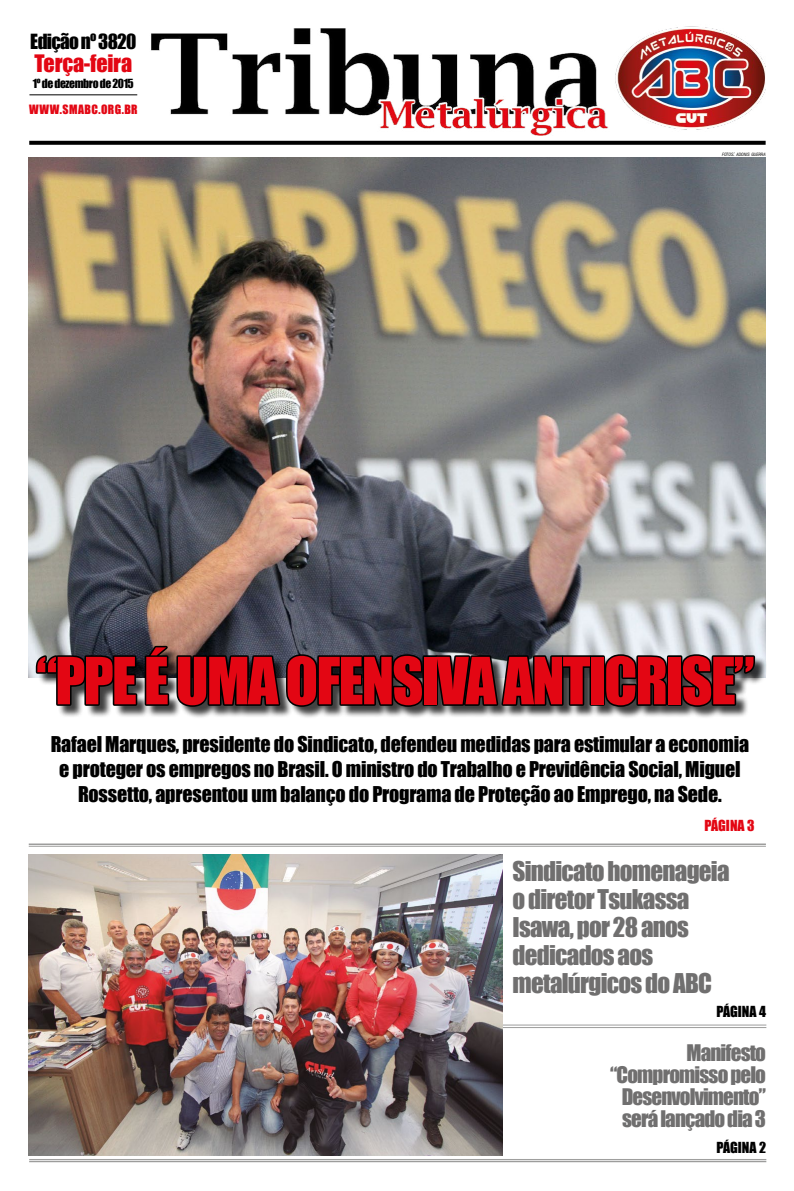
<style>
.page{position:relative;width:794px;height:1191px;background:#fff}
.page>*{position:absolute;margin:0;border:0;box-sizing:border-box;transform-origin:0 0}
.t1{font:60px "Impact";letter-spacing:-.03em;color:#e30613}
.t2{font:25px/28px "Impact";letter-spacing:-.03em;color:#706f6f}
.t3{font:22.1px "Impact";color:#e30613}
.t4{font:21px/22px "Impact";letter-spacing:-.04em;color:#706f6f;text-align:right}
.t5{font:20px/25px "Impact";letter-spacing:-.01em;color:#000;text-align:center}
.t6{font:19.2px "Impact";letter-spacing:-.04em;color:#000}
.t7{font:14px "Impact";color:#000}
.t8{font:14px "Impact";color:#e30613}
.t9{font:11.8px "Impact";letter-spacing:.035em;color:#e30613}
.t10{font:11.6px "Impact";letter-spacing:-.035em;color:#000}
.t11{font:italic condensed 4.4px "Swiss 721 BT";color:#000}
.s1{font-size:6.2px}
</style>
<div class="page">
<img style="left:146px;top:26px;width:619px;height:115px">
<svg style="left:29px;top:141px;width:736px;height:4px;background:#0d0d0d"></svg>
<hr style="left:29px;top:94px;width:108px;height:1px;background:#000">
<img style="left:28px;top:157px;width:737px;height:520px">
<div style="left:38px;top:647px;width:729px;height:72px;background:#000;opacity:.75"></div>
<svg style="left:34px;top:625px;width:392px;height:84px;background:#414045"></svg>
<div style="left:422px;top:655px;width:16px;height:51px;border:3px solid #000"></div>
<svg style="left:433px;top:638px;width:160px;height:81px;background:#505254"></svg>
<div style="left:589px;top:655px;width:16px;height:51px;border:3px solid #000"></div>
<svg style="left:603px;top:652px;width:66px;height:57px;background:#3d3e3f"></svg>
<div style="left:667px;top:655px;width:15px;height:51px;border:3px solid #000"></div>
<svg style="left:679px;top:652px;width:78px;height:57px;background:#4f5051"></svg>
<hr style="left:477px;top:1024px;width:289px;height:1px;background:#9d9d9c">
<hr style="left:477px;top:1027px;width:289px;height:1px;background:#9d9d9c">
<hr style="left:29px;top:1160px;width:737px;height:2px;background:#9d9d9c">
<hr style="left:29px;top:1159px;width:737px;height:1px;background:#9d9d9c">
<hr style="left:29px;top:843px;width:737px;height:2px;background:#9d9d9c">
<hr style="left:29px;top:846px;width:737px;height:1px;background:#9d9d9c">
<img style="left:29px;top:854px;width:473px;height:301px">
<p class="t6" style="left:30px;top:26px;width:108px">Edição nº 3820</p>
<p class="t3" style="left:35px;top:46px;width:99px">Terça-feira</p>
<p class="t10" style="left:33px;top:74px;width:102px">1º de dezembro de 2015</p>
<p class="t9" style="left:29px;top:100px;width:110px">www.smabc.org.br</p>
<p class="t11" style="left:722px;top:152px;width:45px">FOTOS<span class="s1">:</span> ADONIS GUERRA</p>
<h1 class="t1" style="left:36px;top:634px;width:720px">“PPE é uma ofensiva anticrise”</h1>
<p class="t5" style="left:51px;top:731px;width:700px">Rafael Marques, presidente do Sindicato, defendeu medidas para estimular a economia e proteger os empregos no Brasil. O ministro do Trabalho e Previdência Social, Miguel<br>Rossetto, apresentou um balanço do Programa de Proteção ao Emprego, na Sede.</p>
<p class="t8" style="left:704px;top:815px;width:52px">Página 3</p>
<p class="t2" style="left:512px;top:856px;width:218px">Sindicato homenageia o diretor Tsukassa<br>Isawa, por 28 anos dedicados aos metalúrgicos do ABC</p>
<p class="t7" style="left:716px;top:1000px;width:51px">Página 4</p>
<p class="t4" style="left:610px;top:1041px;width:157px">Manifesto “Compromisso pelo<br>Desenvolvimento” será lançado dia 3</p>
<p class="t7" style="left:716px;top:1137px;width:51px">Página 2</p>
</div>
